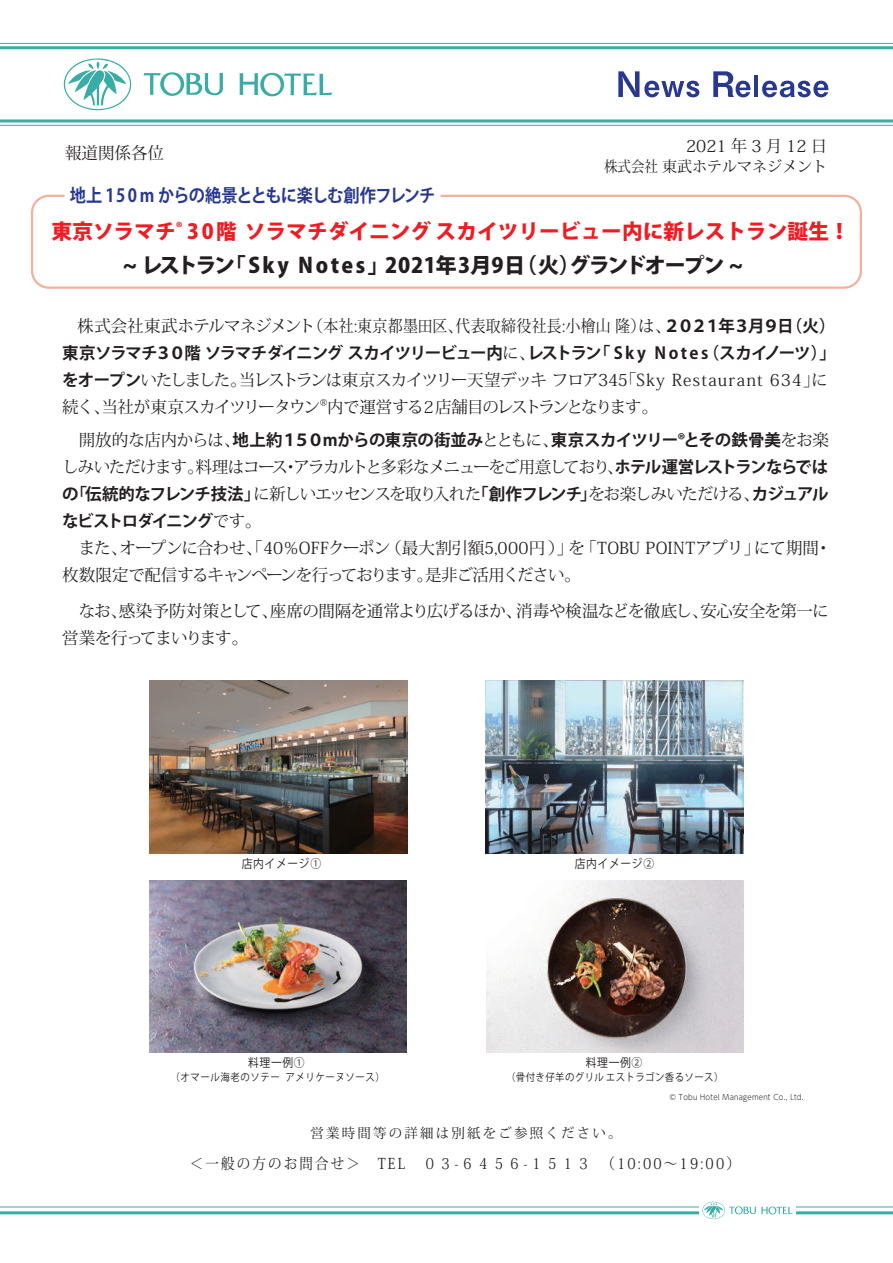
<style>
.page{position:relative;width:893px;height:1263px;background:#fff}
.page>*{position:absolute;margin:0;border:0;box-sizing:border-box;transform-origin:0 0}
.t1{font:800 21px "Koz Go Pr 6 N";letter-spacing:.005em;color:#231f20}
.t2{font:800 20.7px "Koz Go Pr 6 N";color:#ee1d23}
.t3{font:700 18.15px "Koz Go Pr 6 N";letter-spacing:-.055em;color:#283890;scale:.89 1}
.t4{font:16.5px/27px "Koz Min Pr 6 N";letter-spacing:-.04em;color:#231f20}
.t5{font:700 16.5px/27px "Koz Go Pr 6 N";letter-spacing:-.065em;color:#231f20}
.t6{font:16.5px/27px "Koz Min Pr 6 N";letter-spacing:-.06em;color:#231f20}
.t7{font:16.5px "Koz Min Pr 6 N";letter-spacing:.015em;color:#231f20}
.t8{font:16.5px "Koz Min Pr 6 N";letter-spacing:-.08em;color:#231f20}
.t9{font:700 16.5px "Koz Go Pr 6 N";letter-spacing:-.025em;color:#231f20}
.t10{font:16.5px "Koz Min Pr 6 N";letter-spacing:.25em;color:#231f20}
.t11{font:15px "Koz Min Pr 6 N";letter-spacing:.16em;color:#231f20;scale:.9 1}
.t12{font:15px "Koz Min Pr 6 N";color:#231f20;scale:.9 1}
.t13{font:13.5px "Koz Min Pr 6 N";letter-spacing:.16em;color:#231f20}
.t14{font:12px "Koz Go Pr 6 N";letter-spacing:.06em;color:#231f20;scale:.9 1}
.t15{font:10.5px "Koz Go Pr 6 N";letter-spacing:.04em;color:#231f20;scale:.9 1}
.t16{font:10.5px "Koz Go Pr 6 N";letter-spacing:.06em;color:#231f20;scale:.9 1}
.t17{font:300 7.65px "UD Shin Go Pr 6 N";letter-spacing:.04em;color:#231f20;scale:.9 1}
.s1{font-family:"Koz Go Pr 6 N";font-weight:700}
.s2{font-family:"Koz Min Pr 6 N";font-weight:400}
.s3{font-weight:300}
</style>
<div class="page">
<svg style="left:64px;top:58px;width:68px;height:52px"></svg>
<svg style="left:144px;top:72px;width:79px;height:24px"></svg>
<svg style="left:240px;top:73px;width:92px;height:23px"></svg>
<svg style="left:618px;top:71px;width:81px;height:26px"></svg>
<svg style="left:713px;top:71px;width:37px;height:26px"></svg>
<hr style="left:754px;top:75px;width:4px;height:22px;background:#283890">
<svg style="left:762px;top:81px;width:66px;height:16px"></svg>
<hr style="left:0;top:1206px;width:893px;height:1px;background:#39ada5">
<hr style="left:0;top:1211px;width:893px;height:3px;background:#39ada5">
<div style="left:699px;top:1205px;width:97px;height:11px;background:#fff"></div>
<svg style="left:702px;top:1202px;width:91px;height:17px"></svg>
<hr style="left:0;top:43px;width:893px;height:1px;background:#39ada5">
<hr style="left:0;top:46px;width:893px;height:3px;background:#39ada5">
<hr style="left:0;top:125px;width:893px;height:1px;background:#39ada5">
<hr style="left:0;top:119px;width:893px;height:3px;background:#39ada5">
<svg style="left:31px;top:195px;width:831px;height:94px"></svg>
<div style="left:65px;top:189px;width:376px;height:16px;background:#fff"></div>
<img style="left:486px;top:681px;width:258px;height:172px">
<img style="left:149px;top:881px;width:258px;height:172px">
<img style="left:149px;top:681px;width:258px;height:172px">
<img style="left:486px;top:881px;width:258px;height:172px">
<p class="t4" style="left:65px;top:140px;width:100px">報道関係各位</p>
<p class="t3" style="left:70px;top:185px;width:412px">地上 15 0 m からの絶景とともに楽しむ創作フレンチ</p>
<p class="t10" style="left:686px;top:137px;width:143px">2021年3月12日</p>
<p class="t12" style="left:604px;top:158px;width:249px">株式会社 東武ホテルマネジメント</p>
<p class="t2" style="left:52px;top:220px;width:800px">東京ソラマチ<sup>®</sup> 30階 ソラマチダイニング スカイツリービュー内に新レストラン誕生！</p>
<p class="t1" style="left:123px;top:253px;width:622px">~ レストラン「Sky Notes」2021年3月9日（火）グランドオープン ~</p>
<p class="t7" style="left:77px;top:316px;width:760px">株式会社東武ホテルマネジメント（本社:東京都墨田区、代表取締役社長:小檜山 隆）は、<span class="s1">２０２１年３月９日（火）</span></p>
<p class="t5" style="left:62px;top:339px;width:775px">東京ソラマチ３０階 ソラマチダイニング スカイツリービュー内<span class="s2">に、</span>レストラン「 S k y N o t e s（スカイノーツ）」</p>
<p class="t6" style="left:62px;top:366px;width:767px"><span class="s1">をオープン</span>いたしました。当レストランは東京スカイツリー天望デッキ フロア345「Sky Restaurant 634」に続く、当社が東京スカイツリータウン<sup>®</sup>内で運営する２店舗目のレストランとなります。</p>
<p class="t9" style="left:62px;top:430px;width:768px"><span class="s2">　開放的な店内からは、</span>地上約１５０mからの東京の街並み<span class="s2">とともに、</span>東京スカイツリー®とその鉄骨美<span class="s2">をお楽</span></p>
<p class="t8" style="left:62px;top:457px;width:767px">しみいただけます。料理はコース・アラカルトと多彩なメニューをご用意しており、<span class="s1">ホテル運営レストランならでは</span></p>
<p class="t5" style="left:62px;top:480px;width:768px">の「伝統的なフレンチ技法」<span class="s2">に新しいエッセンスを取り入れた</span>「創作フレンチ」<span class="s2">をお楽しみいただける、</span>カジュアルなビストロダイニング<span class="s2">です。</span></p>
<p class="t4" style="left:62px;top:534px;width:771px;text-indent:17px">また、オープンに合わせ、「40％OFFクーポン（最大割引額5,000円）」を「TOBU POINTアプリ」にて期間・枚数限定で配信するキャンペーンを行っております。是非ご活用ください。</p>
<p class="t4" style="left:62px;top:597px;width:768px">　なお、感染予防対策として、座席の間隔を通常より広げるほか、消毒や検温などを徹底し、安心安全を第一に営業を行ってまいります。　</p>
<p class="t14" style="left:242px;top:857px;width:90px">店内イメージ①</p>
<p class="t14" style="left:248px;top:1056px;width:64px">料理一例①</p>
<p class="t16" style="left:170px;top:1071px;width:240px">（オマール海老のソテーアメリケーヌソース）</p>
<p class="t14" style="left:575px;top:857px;width:90px">店内イメージ②</p>
<p class="t14" style="left:586px;top:1056px;width:64px">料理一例②</p>
<p class="t15" style="left:506px;top:1071px;width:243px">（骨付き仔羊のグリルエストラゴン香るソース）</p>
<p class="t17" style="left:670px;top:1090px;width:150px">© Tobu Hotel Management Co., Ltd.</p>
<p class="t13" style="left:310px;top:1126px;width:313px">営業時間等の詳細は別紙をご参照ください<span class="s3">。</span></p>
<p class="t11" style="left:190px;top:1155px;width:613px">＜一般の方のお問合せ＞　TEL　０３-６４５６-１５１３　（10:00～19:00）</p>
</div>
